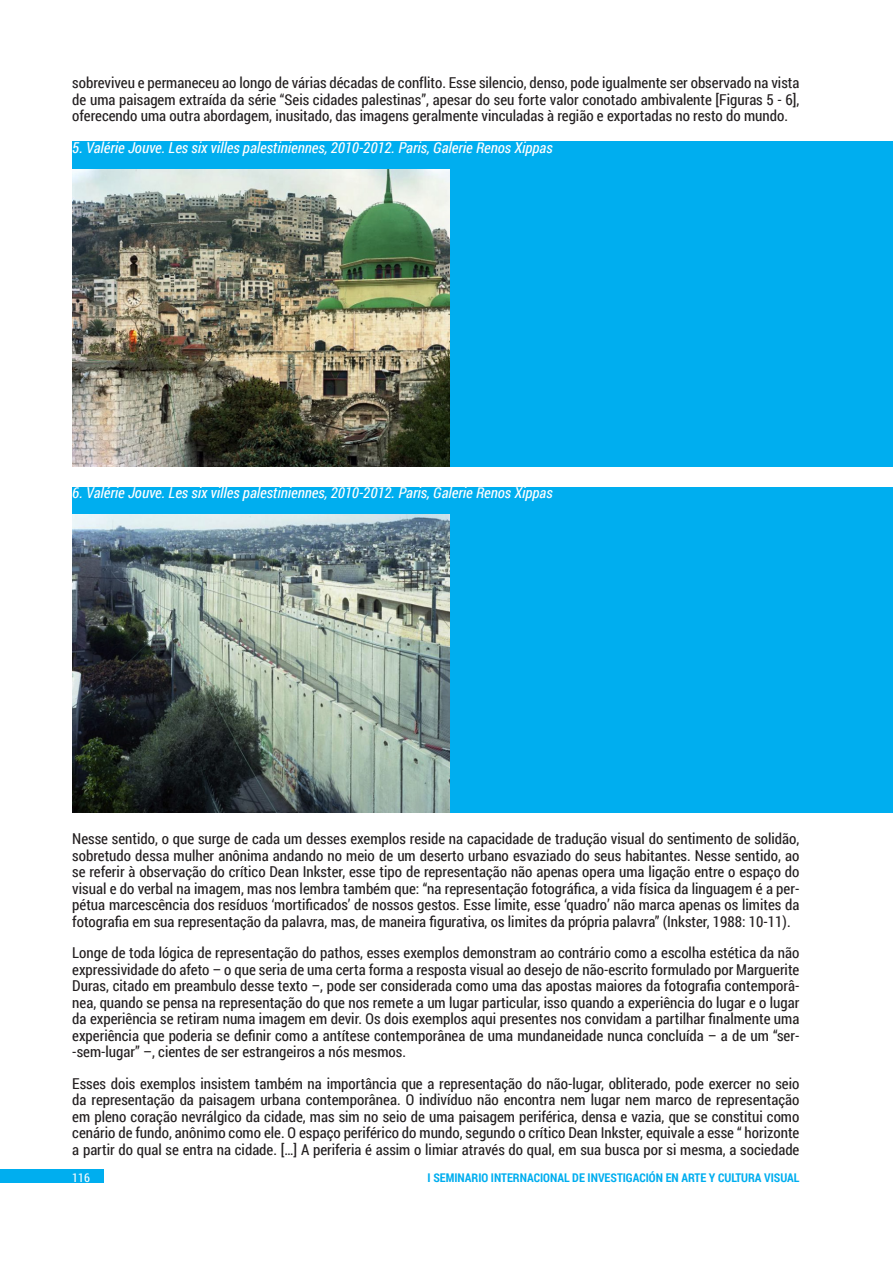
<style>
.page{position:relative;width:893px;height:1263px;background:#fff}
.page>*{position:absolute;margin:0;border:0;box-sizing:border-box;transform-origin:0 0}
.Normal_CV{font:15px/16.5px "Roboto Condensed";color:#231f20;text-align:justify}
.Imagen_Tabla_CV{font:italic 15px "Roboto Condensed";color:#fff}
.t1{font:700 12px "Roboto Condensed";color:#00aeef}
.t2{font:12px "Roboto Condensed";color:#fff}
</style>
<div class="page">
<div style="left:0;top:1169px;width:104px;height:14px;background:#00aeef"></div>
<div style="left:72px;top:141px;width:821px;height:326px;background:#00aeef"></div>
<div style="left:72px;top:487px;width:821px;height:325px;background:#00aeef"></div>
<img style="left:72px;top:169px;width:377px;height:298px">
<img style="left:72px;top:515px;width:377px;height:298px">
<p class="Normal_CV" style="left:72px;top:74px;width:729px">sobreviveu e permaneceu ao longo de várias décadas de conflito. Esse silencio, denso, pode igualmente ser observado na vista de uma paisagem extraída da série “Seis cidades palestinas”, apesar do seu forte valor conotado ambivalente [Figuras 5 - 6], oferecendo uma outra abordagem, inusitado, das imagens geralmente vinculadas à região e exportadas no resto do mundo.</p>
<p class="Imagen_Tabla_CV" style="left:72px;top:137px;width:482px">5. Valérie Jouve. Les six villes palestiniennes, 2010-2012. Paris, Galerie Renos Xippas</p>
<p class="Imagen_Tabla_CV" style="left:72px;top:482px;width:482px">6. Valérie Jouve. Les six villes palestiniennes, 2010-2012. Paris, Galerie Renos Xippas</p>
<p class="Normal_CV" style="left:72px;top:830px;width:729px">Nesse sentido, o que surge de cada um desses exemplos reside na capacidade de tradução visual do sentimento de solidão, sobretudo dessa mulher anônima andando no meio de um deserto urbano esvaziado do seus habitantes. Nesse sentido, ao se referir à observação do crítico Dean Inkster, esse tipo de representação não apenas opera uma ligação entre o espaço do visual e do verbal na imagem, mas nos lembra também que: “na representação fotográfica, a vida física da linguagem é a per&shy;pétua marcescência dos resíduos ‘mortificados’ de nossos gestos. Esse limite, esse ‘quadro’ não marca apenas os limites da fotografia em sua representação da palavra, mas, de maneira figurativa, os limites da própria palavra” (Inkster, 1988: 10-11).</p>
<p class="Normal_CV" style="left:72px;top:944px;width:729px">Longe de toda lógica de representação do pathos, esses exemplos demonstram ao contrário como a escolha estética da não expressividade do afeto – o que seria de uma certa forma a resposta visual ao desejo de não-escrito formulado por Marguerite Duras, citado em preambulo desse texto –, pode ser considerada como uma das apostas maiores da fotografia contemporâ&shy;nea, quando se pensa na representação do que nos remete a um lugar particular, isso quando a experiência do lugar e o lugar da experiência se retiram numa imagem em devir. Os dois exemplos aqui presentes nos convidam a partilhar finalmente uma experiência que poderia se definir como a antítese contemporânea de uma mundaneidade nunca concluída – a de um “ser--sem-lugar” –, cientes de ser estrangeiros a nós mesmos.</p>
<p class="Normal_CV" style="left:72px;top:1074px;width:729px">Esses dois exemplos insistem também na importância que a representação do não-lugar, obliterado, pode exercer no seio da representação da paisagem urbana contemporânea. O indivíduo não encontra nem lugar nem marco de representação em pleno coração nevrálgico da cidade, mas sim no seio de uma paisagem periférica, densa e vazia, que se constitui como cenário de fundo, anônimo como ele. O espaço periférico do mundo, segundo o crítico Dean Inkster, equivale a esse “ horizonte a partir do qual se entra na cidade. […] A periferia é assim o limiar através do qual, em sua busca por si mesma, a sociedade</p>
<p class="t2" style="left:72px;top:1169px;width:19px">116</p>
<p class="t1" style="left:428px;top:1169px;width:373px">I SEMINARIO INTERNACIONAL DE INVESTIGACIÓN EN ARTE Y CULTURA VISUAL</p>
</div>
